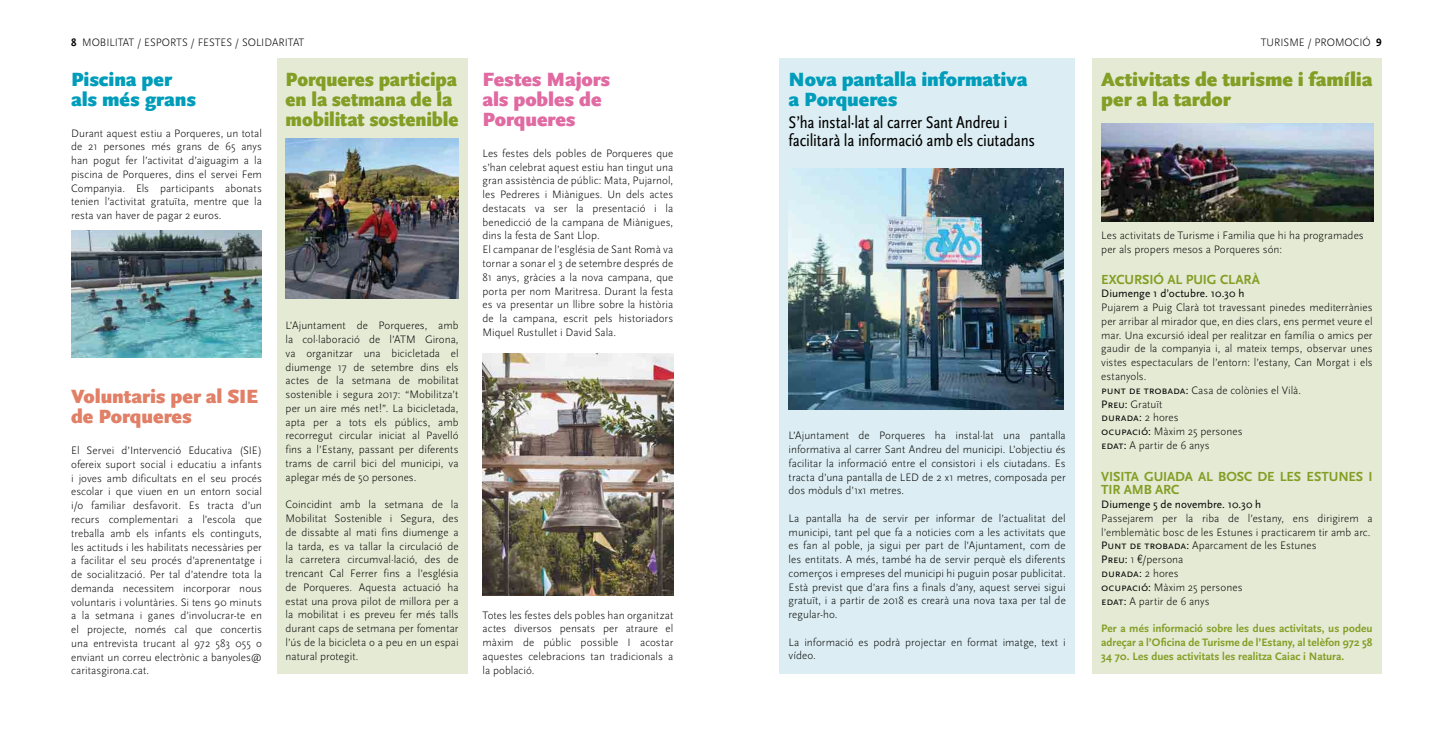
<style>
.page{position:relative;width:1453px;height:745px;background:#fff}
.page>*{position:absolute;margin:0;border:0;box-sizing:border-box;transform-origin:0 0}
.t1{font:900 20px/20px "Scala Sans";letter-spacing:-.005em;color:#009dbb}
.t2{font:900 20px/20px "Scala Sans";letter-spacing:-.005em;color:#839e25;scale:.95 1}
.t3{font:900 20px/20px "Scala Sans";letter-spacing:-.005em;color:#839e25}
.t4{font:900 20px/20px "Scala Sans";letter-spacing:-.005em;color:#e06aa1}
.t5{font:900 20px/20px "Scala Sans";letter-spacing:-.005em;color:#e18067}
.t6{font:condensed 17.5px/18.8px "Scala Sans";letter-spacing:-.01em;color:#000}
.t7{font:700 13.75px/13.8px "Scala Sans Pro";letter-spacing:-.01em;color:#839e25}
.t8{font:300 11.25px/13.8px "Scala Sans";letter-spacing:.005em;color:#000}
.t9{font:700 11.25px/13.8px "Scala Sans Pro";color:#839e25;text-align:justify}
.t10{font:11.25px "Scala Sans Pro";letter-spacing:.005em;color:#000}
.s1{font-family:"Scala Sans Pro";font-weight:700}
.s2{font-family:"Scala Sans Pro";font-weight:400}
.s3{font-family:"Scala Sans";font-weight:300}
.s4{font-family:"Helvetica LT Std";font-stretch:condensed}
</style>
<div class="page">
<div style="left:780px;top:58px;width:295px;height:615px;background:#dceef3"></div>
<div style="left:1092px;top:58px;width:289px;height:615px;background:#e5ead4"></div>
<div style="left:277px;top:58px;width:190px;height:615px;background:#e5ead4"></div>
<img style="left:1101px;top:123px;width:272px;height:99px">
<img style="left:71px;top:230px;width:191px;height:127px">
<img style="left:789px;top:168px;width:274px;height:241px">
<img style="left:286px;top:139px;width:173px;height:159px">
<img style="left:482px;top:353px;width:191px;height:241px">
<p class="t8" style="left:71px;top:36px;width:235px"><span class="s1">8</span> MOBILITAT / ESPORTS / FESTES / SOLIDARITAT</p>
<h1 class="t2" style="left:286px;top:70px;width:184px">Porqueres participa en la setmana de la mobilitat sostenible</h1>
<h1 class="t1" style="left:71px;top:70px;width:126px">Piscina per als més grans</h1>
<p class="t8" style="left:71px;top:126px;width:192px;text-align:justify">Durant aquest estiu a Porqueres, un total de 21 persones més grans de 65 anys han pogut fer l’activitat d’aiguagim a la piscina de Porqueres, dins el servei Fem Companyia. Els participants abonats tenien l’activitat gratuïta, mentre que la resta van haver de pagar 2 euros.</p>
<h1 class="t5" style="left:71px;top:387px;width:188px">Voluntaris per al SIE de Porqueres</h1>
<p class="t8" style="left:71px;top:443px;width:192px;text-align:justify">El Servei d’Intervenció Educativa (SIE) ofereix suport social i educatiu a infants i joves amb dificultats en el seu procés escolar i que viuen en un entorn social i/o familiar desfavorit. Es tracta d’un recurs complementari a l’escola que treballa amb els infants els continguts, les actituds i les habilitats necessàries per a facilitar el seu procés d’aprenentatge i de socialització. Per tal d’atendre tota la demanda necessitem incorporar nous voluntaris i voluntàries. Si tens 90 minuts a la setmana i ganes d’involucrar-te en el projecte, només cal que concertis una entrevista trucant al 972 583 055 o enviant un correu electrònic a banyoles@ caritasgirona.cat.</p>
<p class="t8" style="left:286px;top:319px;width:175px;text-align:justify">L’Ajuntament de Porqueres, amb la col·laboració de l’ATM Girona, va organitzar una bicicletada el diumenge 17 de setembre dins els actes de la setmana de mobilitat sostenible i segura 2017: “Mobilitza’t per un aire més net!”. La bicicletada, apta per a tots els públics, amb recorregut circular iniciat al Pavelló fins a l’Estany, passant per diferents trams de carril bici del municipi, va aplegar més de 50 persones.</p>
<p class="t8" style="left:286px;top:497px;width:175px;text-align:justify">Coincidint amb la setmana de la Mobilitat Sostenible i Segura, des de dissabte al mati fins diumenge a la tarda, es va tallar la circulació de la carretera circumval·lació, des de trencant Cal Ferrer fins a l’església de Porqueres. Aquesta actuació ha estat una prova pilot de millora per a la mobilitat i es preveu fer més talls durant caps de setmana per fomentar l’ús de la bicicleta o a peu en un espai natural protegit.</p>
<h1 class="t4" style="left:482px;top:70px;width:129px">Festes Majors als pobles de<br>Porqueres</h1>
<p class="t8" style="left:482px;top:146px;width:192px">Les festes dels pobles de Porqueres que s’han celebrat aquest estiu han tingut una gran assistència de públic: Mata, Pujarnol, les Pedreres i Miànigues. Un dels actes destacats va ser la presentació i la benedicció de la campana de Miànigues, dins la festa de Sant Llop.<br>El campanar de l’església de Sant Romà va tornar a sonar el 3 de setembre després de 81 anys, gràcies a la nova campana, que porta per nom Maritresa. Durant la festa es va presentar un llibre sobre la història de la campana, escrit pels historiadors Miquel Rustullet i David Sala.</p>
<p class="t8" style="left:482px;top:608px;width:192px;text-align:justify">Totes les festes dels pobles han organitzat actes diversos pensats per atraure el màxim de públic possible I acostar aquestes celebracions tan tradicionals a la població.</p>
<h1 class="t1" style="left:789px;top:70px;width:240px">Nova pantalla informativa a Porqueres</h1>
<h2 class="t6" style="left:789px;top:113px;width:248px">S’ha instal·lat al carrer Sant Andreu i facilitarà la informació amb els ciutadans</h2>
<p class="t8" style="left:789px;top:428px;width:279px;text-align:justify">L’Ajuntament de Porqueres ha instal·lat una pantalla informativa al carrer Sant Andreu del municipi. L’objectiu és facilitar la informació entre el consistori i els ciutadans. Es tracta d’una pantalla de LED de 2 x1 metres, composada per dos mòduls d’1x1 metres.</p>
<p class="t8" style="left:789px;top:511px;width:279px;text-align:justify">La pantalla ha de servir per informar de l’actualitat del municipi, tant pel que fa a noticies com a les activitats que es fan al poble, ja sigui per part de l’Ajuntament, com de les entitats. A més, també ha de servir perquè els diferents comerços i empreses del municipi hi puguin posar publicitat.<br>Està previst que d’ara fins a finals d’any, aquest servei sigui gratuït, i a partir de 2018 es crearà una nova taxa per tal de regular-ho.</p>
<p class="t8" style="left:789px;top:635px;width:279px">La informació es podrà projectar en format imatge, text i vídeo.</p>
<p class="t8" style="left:1261px;top:35px;width:122px">TURISME / PROMOCIÓ <span class="s1">9</span></p>
<h1 class="t3" style="left:1101px;top:70px;width:273px">Activitats de turisme i família per a la tardor</h1>
<p class="t8" style="left:1101px;top:228px;width:264px">Les activitats de Turisme i Familia que hi ha programades per als propers mesos a Porqueres són:</p>
<p class="t7" style="left:1101px;top:272px;width:25px">EXCUR</p>
<p class="t7" style="left:1142px;top:272px;width:119px">SIÓ AL PUIG CLARÀ</p>
<p class="t10" style="left:1101px;top:287px;width:145px">Diumenge 1 d’octubre. 10.30 h</p>
<p class="t8" style="left:1101px;top:300px;width:273px">Pujarem a Puig Clarà tot travessant pinedes mediterrànies per arribar al mirador que, en dies clars, ens permet veure el mar. Una excursió ideal per realitzar en família o amics per gaudir de la companyia i, al mateix temps, observar unes vistes espectaculars de l’entorn: l’estany, Can Morgat i els estanyols.<br><span class="s2">punt de trobada:</span> Casa de colònies el Vilà.<br><span class="s2">Preu:</span> Gratuït</p>
<p class="t10" style="left:1101px;top:411px;width:79px">durada: <span class="s3">2 hores</span></p>
<p class="t8" style="left:1101px;top:424px;width:143px"><span class="s2">ocupació:</span> Màxim 25 persones <span class="s2">edat:</span> A partir de 6 anys</p>
<p class="t7" style="left:1101px;top:469px;width:273px">VISITA GUIADA AL BOSC DE LES ESTU NES I<br>TIR AMB ARC</p>
<p class="t10" style="left:1101px;top:497px;width:162px">Diumenge 5 de novembre. 10.30 h</p>
<p class="t8" style="left:1101px;top:511px;width:273px">Passejarem per la riba de l’estany, ens dirigirem a l’emblemàtic bosc de les Estunes i practicarem tir amb arc.<br><span class="s2">Punt de trobada:</span> Aparcament de les Estunes<br><span class="s2">Preu:</span> 1 <span class="s4">€</span>/persona</p>
<p class="t10" style="left:1101px;top:566px;width:79px">durada: <span class="s3">2 hores</span></p>
<p class="t8" style="left:1101px;top:580px;width:143px"><span class="s2">ocupació:</span> Màxim 25 persones <span class="s2">edat:</span> A partir de 6 anys</p>
<p class="t9" style="left:1101px;top:621px;width:273px">Per a més informació sobre les dues activitats, us podeu adreçar a l’Oficina de Turisme de l’Estany, al telèfon 972 58<br>34 70. Les dues activitats les realitza Caiac i Natura.</p>
</div>
